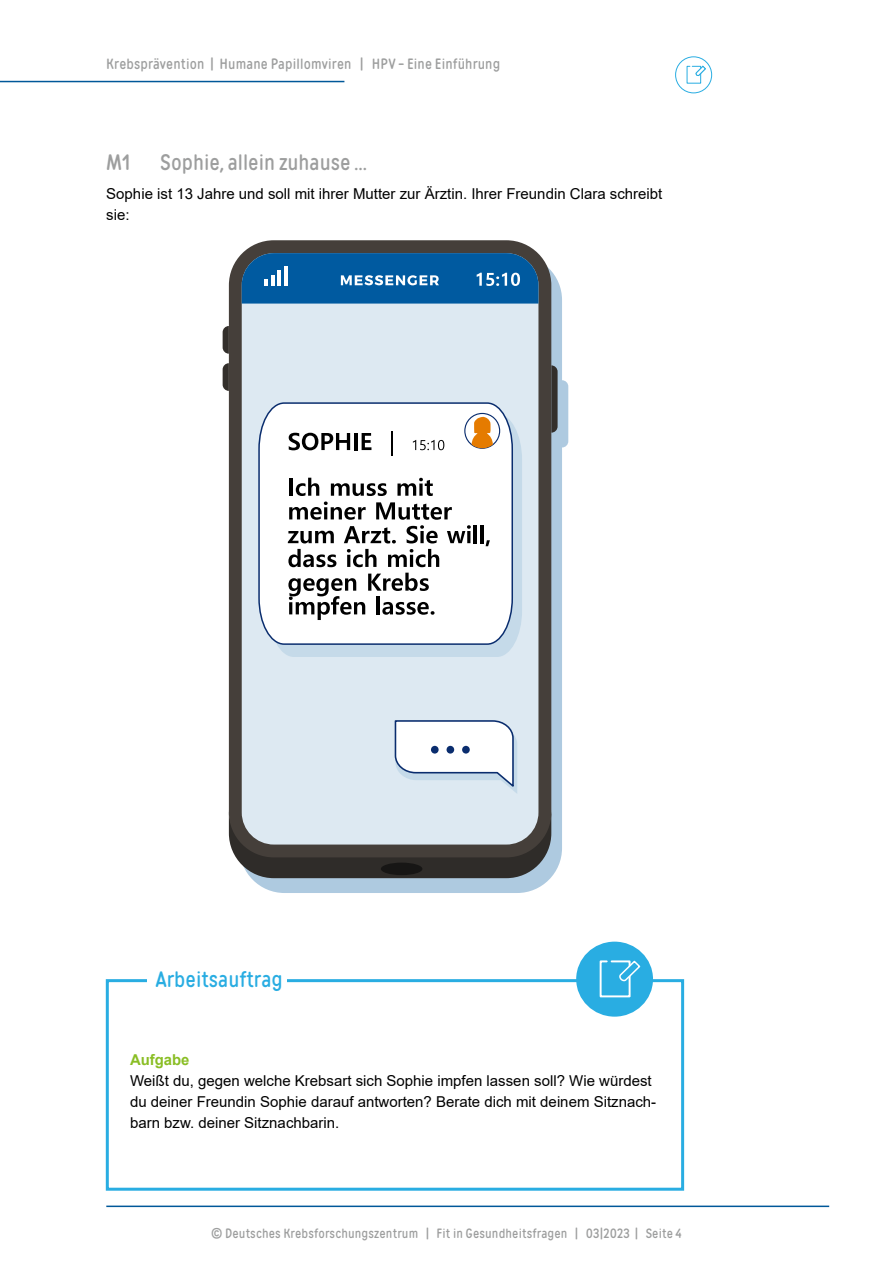
<style>
.page{position:relative;width:893px;height:1263px;background:#fff}
.page>*{position:absolute;margin:0;border:0;box-sizing:border-box;transform-origin:0 0}
.t1{font:22.5px "Matias";color:#9d9e9e}
.t2{font:22.5px "Matias";color:#29ade2}
.t3{font:15px/21px "Arial";color:#000}
.t4{font:15px "Matias";letter-spacing:.01em;color:#9d9e9e}
.t5{font:700 15px "Arial";color:#8abe25}
.t6{font:13.5px "Matias";letter-spacing:.01em;color:#9d9e9e}
</style>
<div class="page">
<hr style="left:106px;top:1205px;width:723px;height:2px;background:#005899">
<hr style="left:0;top:81px;width:344px;height:1px;background:#005899">
<div style="left:106px;top:979px;width:578px;height:212px;border:3px solid #29ade2"></div>
<div style="left:576px;top:942px;width:77px;height:75px;background:#29ade2;border-radius:50%"></div>
<svg style="left:599px;top:960px;width:42px;height:38px"></svg>
<div style="left:148px;top:966px;width:139px;height:26px;background:#fff"></div>
<div style="left:675px;top:56px;width:37px;height:37px;border:1px solid #29ade2;border-radius:50%"></div>
<svg style="left:686px;top:65px;width:20px;height:19px"></svg>
<img style="left:233px;top:255px;width:335px;height:638px">
<svg style="left:551px;top:365px;width:7px;height:68px"></svg>
<svg style="left:223px;top:326px;width:6px;height:28px"></svg>
<svg style="left:223px;top:363px;width:6px;height:28px"></svg>
<svg style="left:229px;top:819px;width:322px;height:59px;background:#41413f"></svg>
<div style="left:229px;top:240px;width:322px;height:617px;background:#453f3a;border-radius:45px"></div>
<div style="left:242px;top:253px;width:296px;height:591px;background:#dde9f2;border-radius:32px"></div>
<div style="left:381px;top:863px;width:41px;height:12px;background:#171615;border-radius:50%"></div>
<svg style="left:278px;top:427px;width:244px;height:230px;background:#c7dbe9"></svg>
<svg style="left:258px;top:402px;width:256px;height:244px;background:#f2f5f7"></svg>
<svg style="left:289px;top:433px;width:61px;height:17px"></svg>
<hr style="left:354px;top:433px;width:4px;height:17px;background:#000">
<svg style="left:362px;top:433px;width:9px;height:17px"></svg>
<hr style="left:391px;top:431px;width:2px;height:25px;background:#000">
<svg style="left:413px;top:440px;width:31px;height:10px"></svg>
<svg style="left:288px;top:478px;width:183px;height:65px;background:#bfbfbf"></svg>
<hr style="left:474px;top:525px;width:3px;height:18px;background:#000">
<hr style="left:480px;top:525px;width:3px;height:18px;background:#000">
<svg style="left:486px;top:540px;width:4px;height:6px"></svg>
<svg style="left:288px;top:549px;width:48px;height:18px"></svg>
<svg style="left:347px;top:549px;width:29px;height:18px"></svg>
<svg style="left:388px;top:549px;width:51px;height:18px"></svg>
<svg style="left:288px;top:573px;width:146px;height:47px;background:#b7b7b7"></svg>
<svg style="left:470px;top:608px;width:21px;height:16px"></svg>
<svg style="left:465px;top:413px;width:35px;height:35px"></svg>
<div style="left:464px;top:413px;width:36px;height:36px;border:1px solid #0a2d6e;border-radius:50%"></div>
<svg style="left:472px;top:417px;width:21px;height:31px"></svg>
<svg style="left:394px;top:720px;width:123px;height:73px"></svg>
<svg style="left:242px;top:253px;width:296px;height:51px;background:#1465a3"></svg>
<p class="t4" style="left:106px;top:55px;width:395px">Krebsprävention | Humane Papillomviren | HPV - Eine Einführung</p>
<h1 class="t1" style="left:106px;top:148px;width:26px">M1</h1>
<h1 class="t1" style="left:160px;top:148px;width:208px">Sophie, allein zuhause …</h1>
<p class="t3" style="left:106px;top:183px;width:558px">Sophie ist 13 Jahre und soll mit ihrer Mutter zur Ärztin. Ihrer Freundin Clara schreibt sie:</p>
<h1 class="t2" style="left:155px;top:965px;width:129px">Arbeitsauftrag</h1>
<p class="t5" style="left:130px;top:1049px;width:61px">Aufgabe</p>
<p class="t3" style="left:130px;top:1070px;width:528px">Weißt du, gegen welche Krebsart sich Sophie impfen lassen soll? Wie würdest du deiner Freundin Sophie darauf antworten? Berate dich mit deinem Sitznach&shy;barn bzw. deiner Sitznachbarin.</p>
<p class="t6" style="left:211px;top:1225px;width:472px">© Deutsches Krebsforschungszentrum | Fit in Gesundheitsfragen | 03|2023 | Seite 4</p>
</div>
